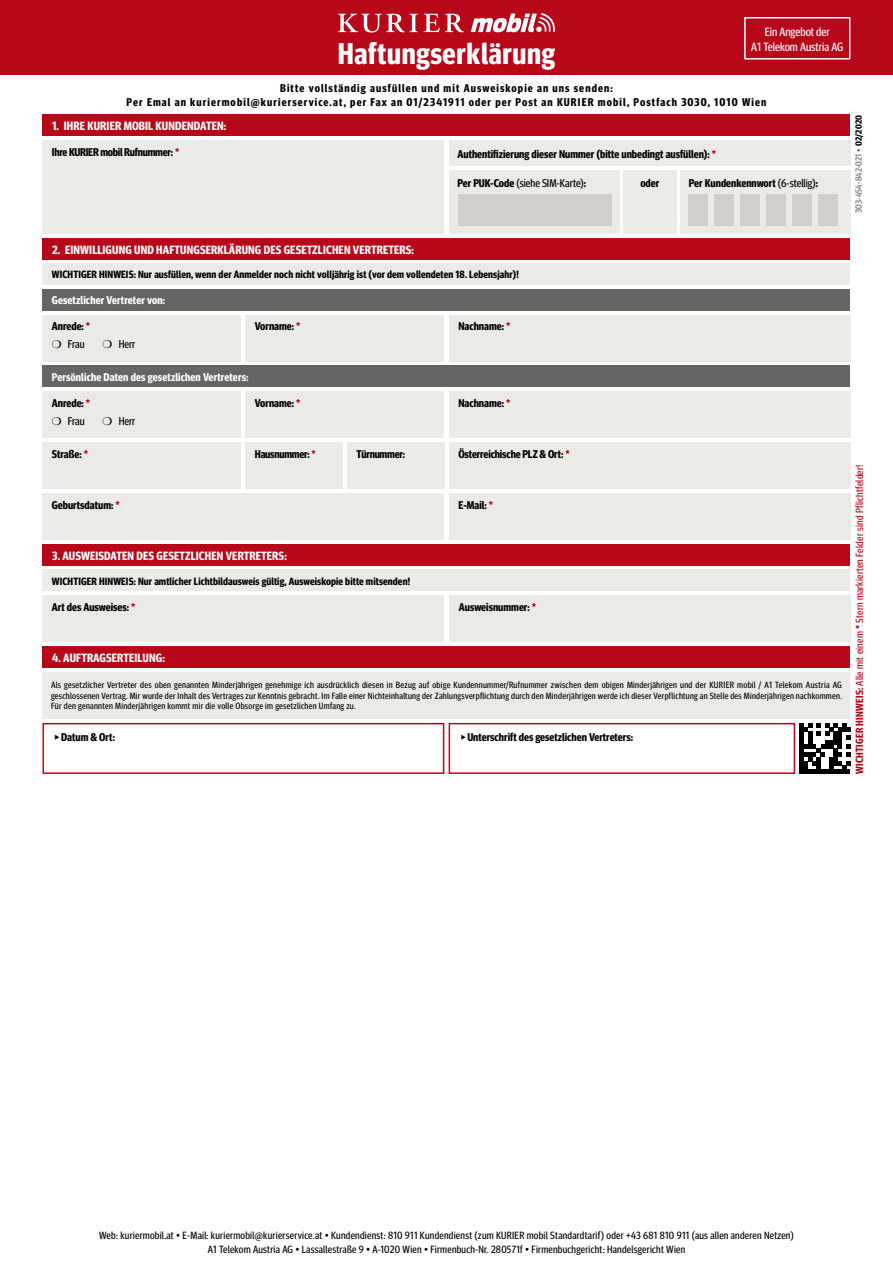
<style>
.page{position:relative;width:893px;height:1263px;background:#fff}
.page>*{position:absolute;margin:0;border:0;box-sizing:border-box;transform-origin:0 0}
.t1{font:700 30px "Meta Headline Cond";letter-spacing:.02em;color:#fff}
.t2{font:700 12px "Meta Headline Cond";letter-spacing:.01em;color:#fff}
.t3{font:12px/15px "Meta Headline Cond";color:#fff;text-align:center}
.t4{font:700 11.25px/18px "Meta Headline Cond";color:#000}
.t5{font:700 11.25px/13.5px "Meta Headline Cond";letter-spacing:.1em;color:#000;text-align:center}
.t6{font:700 11.25px "Meta Headline Cond";letter-spacing:.01em;color:#fff}
.t7{font:700 11.25px "Meta Headline Cond";letter-spacing:-.02em;color:#000}
.t8{font:11.25px "Meta Headline Cond";color:#000}
.t9{font:10.5px/13.5px "Meta Headline Cond";letter-spacing:.025em;color:#000;text-align:center}
.t10{font:700 10.5px "Meta Headline Cond";letter-spacing:.01em;color:#000}
.t11{font:10.5px "Meta Headline Cond";letter-spacing:.02em;color:#b80718}
.t12{font:9px/10.5px "Meta Headline Cond";letter-spacing:.035em;color:#000;text-align:justify}
.t13{font:9px "Meta Headline Cond";letter-spacing:.02em;color:#646567}
.s1{color:#b80718}
.s2{font-weight:700}
.s3{font-weight:400}
.s4{font-weight:700;color:#000}
</style>
<div class="page">
<hr style="left:799px;top:770px;width:51px;height:4px;background:#000">
<svg style="left:799px;top:723px;width:51px;height:47px"></svg>
<div style="left:0;top:0;width:893px;height:74px;background:#b80718"></div>
<svg style="left:338px;top:14px;width:126px;height:19px"></svg>
<svg style="left:471px;top:13px;width:84px;height:19px"></svg>
<div style="left:744px;top:17px;width:106px;height:43px;border:2px solid #fff"></div>
<div style="left:449px;top:391px;width:401px;height:47px;background:#eceae7"></div>
<div style="left:43px;top:391px;width:198px;height:47px;background:#eceae7"></div>
<div style="left:449px;top:442px;width:401px;height:47px;background:#eceae7"></div>
<div style="left:449px;top:493px;width:401px;height:47px;background:#eceae7"></div>
<div style="left:43px;top:493px;width:401px;height:47px;background:#eceae7"></div>
<div style="left:43px;top:442px;width:198px;height:47px;background:#eceae7"></div>
<div style="left:43px;top:140px;width:401px;height:94px;background:#eceae7"></div>
<div style="left:246px;top:391px;width:198px;height:47px;background:#eceae7"></div>
<div style="left:246px;top:442px;width:97px;height:47px;background:#eceae7"></div>
<div style="left:347px;top:442px;width:97px;height:47px;background:#eceae7"></div>
<div style="left:43px;top:238px;width:807px;height:21px;background:#b80718"></div>
<div style="left:43px;top:544px;width:807px;height:22px;background:#b80718"></div>
<div style="left:449px;top:595px;width:401px;height:47px;background:#eceae7"></div>
<div style="left:43px;top:595px;width:401px;height:47px;background:#eceae7"></div>
<div style="left:43px;top:646px;width:807px;height:22px;background:#b80718"></div>
<div style="left:43px;top:672px;width:807px;height:47px;background:#eceae7"></div>
<div style="left:449px;top:723px;width:346px;height:51px;border:2px solid #b80718"></div>
<div style="left:43px;top:723px;width:401px;height:51px;border:2px solid #b80718"></div>
<div style="left:43px;top:264px;width:807px;height:21px;background:#eceae7"></div>
<div style="left:43px;top:289px;width:807px;height:21px;background:#646567"></div>
<div style="left:449px;top:315px;width:401px;height:46px;background:#eceae7"></div>
<div style="left:43px;top:315px;width:198px;height:46px;background:#eceae7"></div>
<div style="left:246px;top:315px;width:198px;height:46px;background:#eceae7"></div>
<div style="left:43px;top:366px;width:807px;height:21px;background:#646567"></div>
<div style="left:43px;top:115px;width:807px;height:21px;background:#b80718"></div>
<div style="left:43px;top:570px;width:807px;height:21px;background:#eceae7"></div>
<div style="left:449px;top:170px;width:170px;height:64px;background:#eceae7"></div>
<div style="left:680px;top:170px;width:170px;height:64px;background:#eceae7"></div>
<div style="left:623px;top:170px;width:53px;height:64px;background:#eceae7"></div>
<div style="left:689px;top:194px;width:19px;height:32px;background:#d4ceca"></div>
<div style="left:715px;top:194px;width:19px;height:32px;background:#d4ceca"></div>
<div style="left:741px;top:194px;width:19px;height:32px;background:#d4ceca"></div>
<div style="left:767px;top:194px;width:19px;height:32px;background:#d4ceca"></div>
<div style="left:793px;top:194px;width:19px;height:32px;background:#d4ceca"></div>
<div style="left:819px;top:194px;width:19px;height:32px;background:#d4ceca"></div>
<div style="left:458px;top:194px;width:153px;height:32px;background:#d4ceca"></div>
<div style="left:449px;top:140px;width:402px;height:26px;background:#eceae7"></div>
<h1 class="t1" style="left:338px;top:36px;width:219px">Haftungserklärung</h1>
<h2 class="t3" style="left:751px;top:24px;width:94px">Ein Angebot der<br>A1 Telekom Austria AG</h2>
<p class="t5" style="left:127px;top:81px;width:641px">Bitte vollständig ausfüllen und mit Ausweiskopie an uns senden:<br>Per Emal an kuriermobil@kurierservice.at, per Fax an 01/2341911 oder per Post an KURIER mobil, Postfach 3030, 1010 Wien</p>
<h2 class="t2" style="left:52px;top:119px;width:176px">1. IHRE KURIER MOBIL KUNDENDATEN:</h2>
<p class="t7" style="left:52px;top:145px;width:129px">Ihre KURIER mobil Rufnummer: <span class="s1">*</span></p>
<h2 class="t2" style="left:52px;top:242px;width:364px">2. EINWILLIGUNG UND HAFTUNGSERKLÄRUNG DES GESETZLICHEN VERTRETERS:</h2>
<p class="t4" style="left:457px;top:145px;width:260px">Authentifizierung dieser Nummer (bitte unbedingt ausfüllen): <span class="s1">*</span></p>
<p class="t8" style="left:457px;top:177px;width:130px"><span class="s2">Per PUK-Code</span> (siehe SIM-Karte)<span class="s2">:</span></p>
<p class="t4" style="left:640px;top:174px;width:21px">oder</p>
<p class="t4" style="left:689px;top:174px;width:131px">Per Kundenkennwort <span class="s3">(6-stellig)</span>:</p>
<p class="t10" style="left:52px;top:268px;width:468px">WICHTIGER HINWEIS: Nur ausfüllen, wenn der Anmelder noch nicht volljährig ist (vor dem vollendeten 18. Lebensjahr)!</p>
<p class="t6" style="left:52px;top:294px;width:115px">Gesetzlicher Vertreter von:</p>
<p class="t4" style="left:52px;top:317px;width:40px">Anrede: <span class="s1">* </span>❍ <span class="s3">Frau</span></p>
<p class="t4" style="left:255px;top:317px;width:47px">Vorname: <span class="s1">*</span></p>
<p class="t4" style="left:458px;top:317px;width:53px">Nachname: <span class="s1">*</span></p>
<p class="t8" style="left:103px;top:337px;width:34px">❍ Herr</p>
<p class="t6" style="left:52px;top:370px;width:198px">Persönliche Daten des gesetzlichen Vertreters:</p>
<p class="t4" style="left:52px;top:393px;width:40px">Anrede: <span class="s1">* </span>❍ <span class="s3">Frau</span></p>
<p class="t8" style="left:103px;top:414px;width:34px">❍ Herr</p>
<p class="t4" style="left:255px;top:393px;width:47px">Vorname: <span class="s1">*</span></p>
<p class="t4" style="left:458px;top:393px;width:53px">Nachname: <span class="s1">*</span></p>
<p class="t4" style="left:52px;top:444px;width:38px">Straße: <span class="s1">*</span></p>
<p class="t4" style="left:458px;top:444px;width:113px">Österreichische PLZ &amp; Ort: <span class="s1">*</span></p>
<p class="t7" style="left:255px;top:447px;width:62px">Hausnummer: <span class="s1">*</span></p>
<p class="t7" style="left:356px;top:447px;width:50px">Türnummer:</p>
<p class="t4" style="left:52px;top:495px;width:69px">Geburtsdatum: <span class="s1">*</span></p>
<p class="t4" style="left:458px;top:495px;width:36px">E-Mail: <span class="s1">*</span></p>
<h2 class="t2" style="left:52px;top:548px;width:236px">3. AUSWEISDATEN DES GESETZLICHEN VERTRETERS:</h2>
<p class="t10" style="left:52px;top:575px;width:360px">WICHTIGER HINWEIS: Nur amtlicher Lichtbildausweis gültig, Ausweiskopie bitte mitsenden!</p>
<p class="t4" style="left:52px;top:597px;width:85px">Art des Ausweises: <span class="s1">*</span></p>
<p class="t4" style="left:459px;top:597px;width:79px">Ausweisnummer: <span class="s1">*</span></p>
<h2 class="t2" style="left:52px;top:650px;width:114px">4. AUFTRAGSERTEILUNG:</h2>
<p class="t12" style="left:51px;top:680px;width:792px">Als gesetzlicher Vertreter des oben genannten Minderjährigen genehmige ich ausdrücklich diesen in Bezug auf obige Kundennummer/Rufnummer zwischen dem obigen Minderjährigen und der KURIER mobil / A1 Telekom Austria AG geschlossenen Vertrag. Mir wurde der Inhalt des Vertrages zur Kenntnis gebracht. Im Falle einer Nichteinhaltung der Zahlungsverpflichtung durch den Minderjährigen werde ich dieser Verpflichtung an Stelle des Minderjährigen nachkommen.<br>Für den genannten Minderjährigen kommt mir die volle Obsorge im gesetzlichen Umfang zu.</p>
<p class="t4" style="left:54px;top:728px;width:63px">◆Datum &amp; Ort:</p>
<p class="t4" style="left:460px;top:728px;width:175px">◆Unterschrift des gesetzlichen Vertreters:</p>
<p class="t13" style="left:853px;top:213px;width:100px;rotate:-90deg">303-454-842-021 • <span class="s4">02/2020</span></p>
<p class="t11" style="left:853px;top:774px;width:311px;rotate:-90deg"><span class="s2">WICHTIGER HINWEIS:</span> Alle mit einem <span class="s2">*</span> Stern markierten Felder sind Pflichtfelder!</p>
<p class="t9" style="left:99px;top:1228px;width:696px">Web: kuriermobil.at • E-Mail: kuriermobil@kurierservice.at • Kundendienst: 810 911 Kundendienst (zum KURIER mobil Standardtarif) oder +43 681 810 911 (aus allen anderen Netzen)<br>A1 Telekom Austria AG • Lassallestraße 9 • A-1020 Wien • Firmenbuch-Nr. 280571f • Firmenbuchgericht: Handelsgericht Wien</p>
</div>
